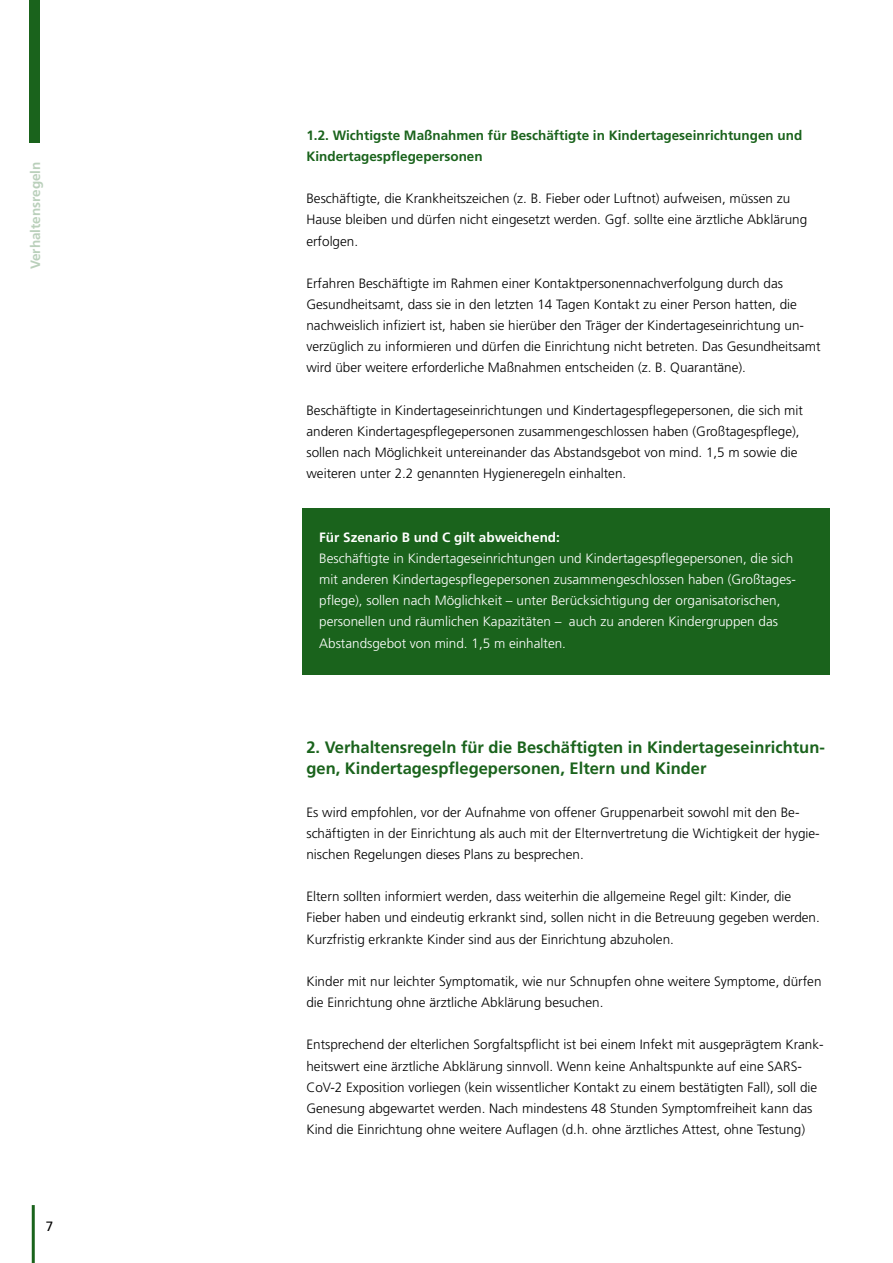
<style>
.page{position:relative;width:893px;height:1263px;background:#fff}
.page>*{position:absolute;margin:0;border:0;box-sizing:border-box;transform-origin:0 0}
.t1{font:700 16.5px/21.1px "Frutiger LT Std";color:#1a631c}
.t2{font:300 13.5px/21.1px "Frutiger LT Std";color:#000}
.t3{font:300 13.5px/21.1px "Frutiger LT Std";color:#fff}
.t4{font:700 13.5px/21.1px "Frutiger LT Std";color:#1a631c}
.t5{font:700 13.5px "Frutiger LT Std";color:#fff}
.t6{font:700 13.5px "Frutiger LT Std";color:#bad0bb}
.t7{font:13.5px "Frutiger LT Std";color:#000}
</style>
<div class="page">
<div style="left:302px;top:509px;width:527px;height:166px;background:#1a631c"></div>
<div style="left:29px;top:0;width:10px;height:142px;background:#1a631c"></div>
<hr style="left:32px;top:1205px;width:3px;height:58px;background:#1a631c">
<p class="t6" style="left:27px;top:269px;width:109px;rotate:-90deg">Verhaltensregeln</p>
<p class="t7" style="left:46px;top:1218px;width:9px">7</p>
<p class="t4" style="left:306px;top:125px;width:497px">1.2. Wichtigste Maßnahmen für Beschäftigte in Kindertageseinrichtungen und<br>Kindertagespflegepersonen</p>
<p class="t2" style="left:306px;top:188px;width:502px">Beschäftigte, die Krankheitszeichen (z. B. Fieber oder Luftnot) aufweisen, müssen zu<br>Hause bleiben und dürfen nicht eingesetzt werden. Ggf. sollte eine ärztliche Abklärung erfolgen.</p>
<p class="t2" style="left:306px;top:273px;width:516px">Erfahren Beschäftigte im Rahmen einer Kontaktpersonennachverfolgung durch das Gesundheitsamt, dass sie in den letzten 14 Tagen Kontakt zu einer Person hatten, die nachweislich infiziert ist, haben sie hierüber den Träger der Kindertageseinrichtung un&shy;verzüglich zu informieren und dürfen die Einrichtung nicht betreten. Das Gesundheitsamt wird über weitere erforderliche Maßnahmen entscheiden (z. B. Quarantäne).</p>
<p class="t2" style="left:306px;top:400px;width:498px">Beschäftigte in Kindertageseinrichtungen und Kindertagespflegepersonen, die sich mit anderen Kindertagespflegepersonen zusammengeschlossen haben (Großtagespflege), sollen nach Möglichkeit untereinander das Abstandsgebot von mind. 1,5 m sowie die weiteren unter 2.2 genannten Hygieneregeln einhalten.</p>
<p class="t5" style="left:319px;top:529px;width:242px">Für Szenario B und C gilt abweichend:</p>
<p class="t3" style="left:319px;top:548px;width:478px">Beschäftigte in Kindertageseinrichtungen und Kindertagespflegepersonen, die sich mit anderen Kindertagespflegepersonen zusammengeschlossen haben (Großtages&shy;pflege), sollen nach Möglichkeit – unter Berücksichtigung der organisatorischen, personellen und räumlichen Kapazitäten – auch zu anderen Kindergruppen das Abstandsgebot von mind. 1,5 m einhalten.</p>
<p class="t1" style="left:306px;top:737px;width:520px">2. Verhaltensregeln für die Beschäftigten in Kindertageseinrichtun&shy;gen, Kindertagespflegepersonen, Eltern und Kinder</p>
<p class="t2" style="left:306px;top:802px;width:515px">Es wird empfohlen, vor der Aufnahme von offener Gruppenarbeit sowohl mit den Be&shy;schäftigten in der Einrichtung als auch mit der Elternvertretung die Wichtigkeit der hygie&shy;nischen Regelungen dieses Plans zu besprechen.</p>
<p class="t2" style="left:306px;top:886px;width:515px">Eltern sollten informiert werden, dass weiterhin die allgemeine Regel gilt: Kinder, die<br>Fieber haben und eindeutig erkrankt sind, sollen nicht in die Betreuung gegeben werden.<br>Kurzfristig erkrankte Kinder sind aus der Einrichtung abzuholen.</p>
<p class="t2" style="left:306px;top:971px;width:517px">Kinder mit nur leichter Symptomatik, wie nur Schnupfen ohne weitere Symptome, dürfen die Einrichtung ohne ärztliche Abklärung besuchen.</p>
<p class="t2" style="left:306px;top:1034px;width:519px">Entsprechend der elterlichen Sorgfaltspflicht ist bei einem Infekt mit ausgeprägtem Krank&shy;heitswert eine ärztliche Abklärung sinnvoll. Wenn keine Anhaltspunkte auf eine SARS-CoV-2 Exposition vorliegen (kein wissentlicher Kontakt zu einem bestätigten Fall), soll die Genesung abgewartet werden. Nach mindestens 48 Stunden Symptomfreiheit kann das Kind die Einrichtung ohne weitere Auflagen (d.h. ohne ärztliches Attest, ohne Testung)</p>
</div>
